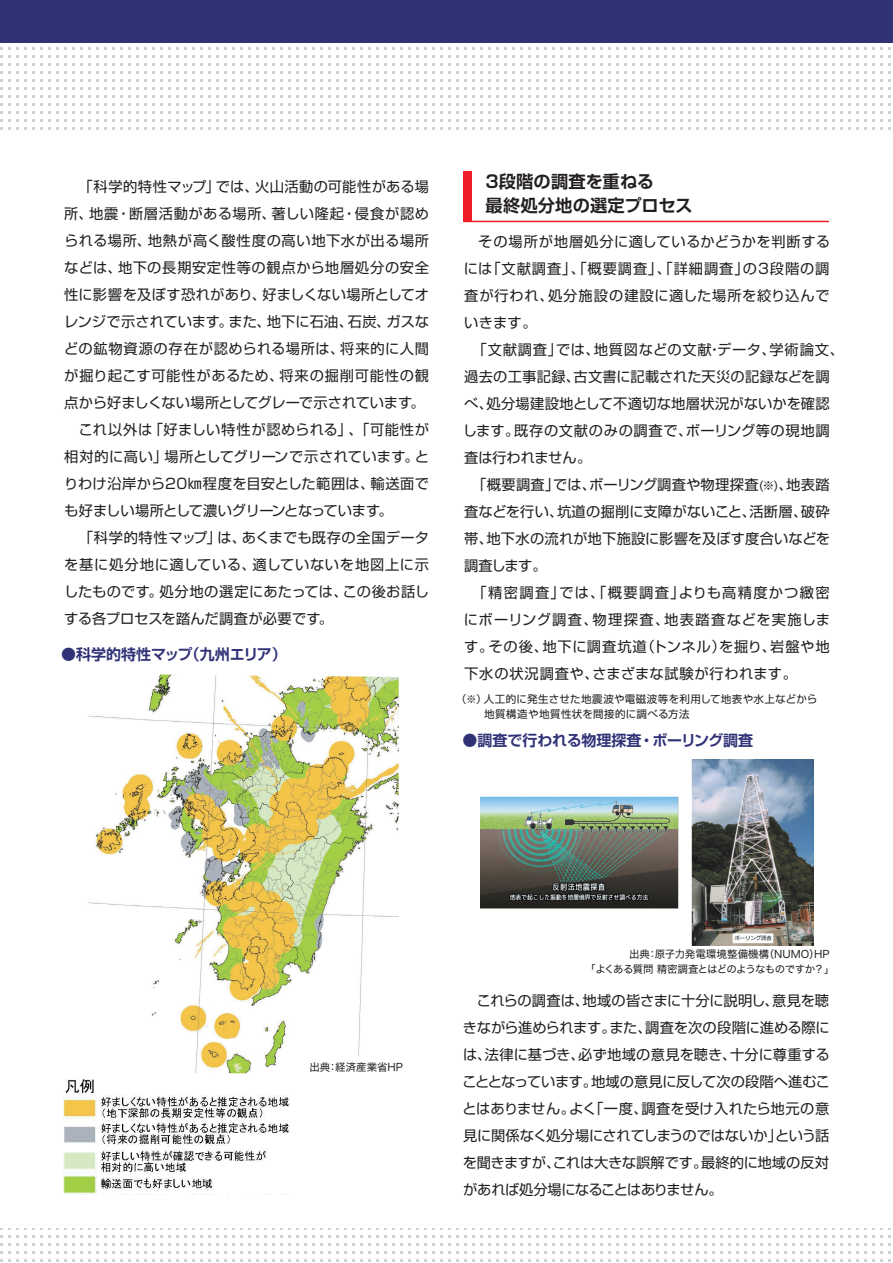
<style>
.page{position:relative;width:893px;height:1263px;background:#fff}
.page>*{position:absolute;margin:0;border:0;box-sizing:border-box;transform-origin:0 0}
.t1{font:700 17.25px/24px "Shin Go Pro De";letter-spacing:.01em;color:#231f20}
.t2{font:700 15px "Shin Go Pro De";color:#303276}
.t3{font:14.25px/27px "Shin Go Pro";letter-spacing:.02em;color:#231f20}
.t4{font:10.5px/15px "Shin Go Pro";letter-spacing:.035em;color:#231f20}
.t5{font:10.5px/14.7px "Hira Kaku Std W4";letter-spacing:-.035em;color:#231f20}
.t6{font:10.5px "Hira Kaku Std W4";letter-spacing:-.015em;color:#231f20}
.s1{font-size:12px}
</style>
<div class="page">
<svg style="left:0;top:42px;width:893px;height:88px"></svg>
<div style="left:0;top:0;width:893px;height:42px;background:#303276"></div>
<svg style="left:0;top:1228px;width:891px;height:34px"></svg>
<img style="left:88px;top:674px;width:311px;height:400px">
<img style="left:481px;top:759px;width:332px;height:186px">
<img style="left:64px;top:1079px;width:226px;height:116px">
<div style="left:300px;top:1056px;width:107px;height:20px;background:#fff"></div>
<hr style="left:464px;top:221px;width:365px;height:1px;background:#ee1d23">
<div style="left:463px;top:171px;width:9px;height:50px;background:#ee1b29"></div>
<p class="t3" style="left:64px;top:171px;width:366px">　「科学的特性マップ」では、火山活動の可能性がある場所、地震・断層活動がある場所、著しい隆起・侵食が認められる場所、地熱が高く酸性度の高い地下水が出る場所などは、地下の長期安定性等の観点から地層処分の安全性に影響を及ぼす恐れがあり、好ましくない場所としてオレンジで示されています。また、地下に石油、石炭、ガスなどの鉱物資源の存在が認められる場所は、将来的に人間が掘り起こす可能性があるため、将来の掘削可能性の観点から好ましくない場所としてグレーで示されています。　これ以外は「好ましい特性が認められる」、「可能性が相対的に高い」場所としてグリーンで示されています。とりわけ沿岸から20㎞程度を目安とした範囲は、輸送面でも好ましい場所として濃いグリーンとなっています。<br>　「科学的特性マップ」は、あくまでも既存の全国データを基に処分地に適している、適していないを地図上に示したものです。処分地の選定にあたっては、この後お話しする各プロセスを踏んだ調査が必要です。</p>
<p class="t2" style="left:61px;top:642px;width:227px">●科学的特性マップ（九州エリア）</p>
<p class="t1" style="left:483px;top:168px;width:211px">３段階の調査を重ねる<br>最終処分地の選定プロセス</p>
<p class="t3" style="left:463px;top:226px;width:383px;text-indent:15px">その場所が地層処分に適しているかどうかを判断するには「文献調査」、「概要調査」、「詳細調査」の3段階の調査が行われ、処分施設の建設に適した場所を絞り込んでいきます。<br>　「文献調査」では、地質図などの文献・データ、学術論文、過去の工事記録、古文書に記載された天災の記録などを調べ、処分場建設地として不適切な地層状況がないかを確認します。既存の文献のみの調査で、ボーリング等の現地調査は行われません。<br>　「概要調査」では、ボーリング調査や物理探査<span class="s1">(※)</span>、地表踏査などを行い、坑道の掘削に支障がないこと、活断層、破砕帯、地下水の流れが地下施設に影響を及ぼす度合いなどを調査します。</p>
<p class="t3" style="left:464px;top:577px;width:368px;text-align:justify;text-indent:9px">「精密調査」では、「概要調査」よりも高精度かつ緻密にボーリング調査、物理探査、地表踏査などを実施します。その後、地下に調査坑道（トンネル）を掘り、岩盤や地下水の状況調査や、さまざまな試験が行われます。</p>
<p class="t4" style="left:484px;top:691px;width:335px;text-indent:-28px">（※）人工的に発生させた地震波や電磁波等を利用して地表や水上などから地質構造や地質性状を間接的に調べる方法</p>
<p class="t2" style="left:462px;top:728px;width:292px">●調査で行われる物理探査・ボーリング調査</p>
<p class="t6" style="left:310px;top:1059px;width:95px">出典：経済産業省HP</p>
<p class="t5" style="left:585px;top:947px;width:251px;text-indent:44px">出典：原子力発電環境整備機構（NUMO）HP「よくある質問 精密調査とはどのようなものですか？」</p>
<p class="t3" style="left:462px;top:985px;width:369px;text-align:justify">　これらの調査は、地域の皆さまに十分に説明し、意見を聴きながら進められます。また、調査を次の段階に進める際には、法律に基づき、必ず地域の意見を聴き、十分に尊重することとなっています。地域の意見に反して次の段階へ進むことはありません。よく「一度、調査を受け入れたら地元の意見に関係なく処分場にされてしまうのではないか」という話を聞きますが、これは大きな誤解です。最終的に地域の反対があれば処分場になることはありません。</p>
</div>
